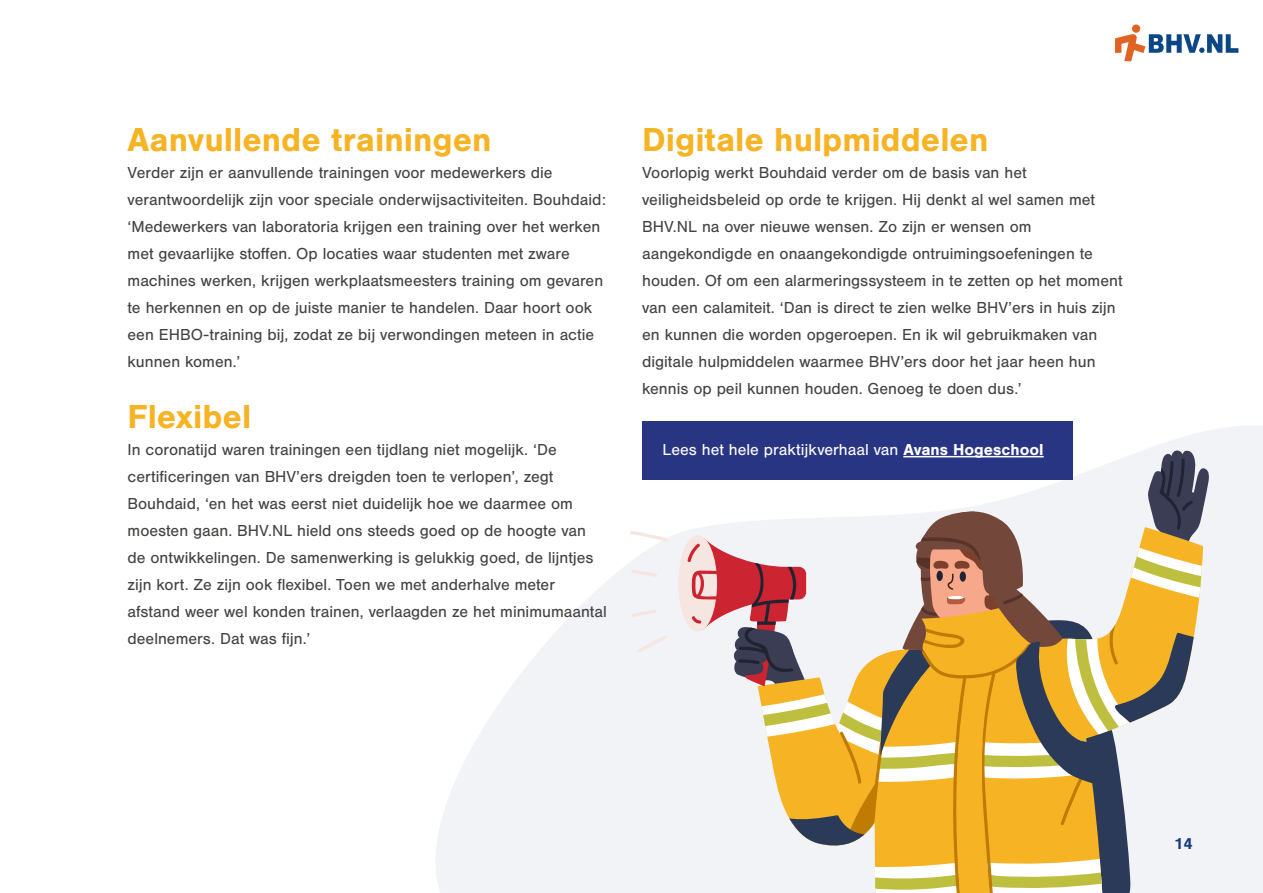
<style>
.page{position:relative;width:1263px;height:893px;background:#fff}
.page>*{position:absolute;margin:0;border:0;box-sizing:border-box;transform-origin:0 0}
.t1{font:700 34.5px "Nimbus San";color:#f6b324}
.t2{font:16.5px/27px "Nimbus San";color:#424241}
.t3{font:16.5px "Nimbus San";color:#fff}
.t4{font:700 16.5px "Nimbus San";color:#1b3f7e}
.s1{font-weight:700}
</style>
<div class="page">
<div style="left:642px;top:421px;width:431px;height:58px;background:#283583"></div>
<svg style="left:436px;top:426px;width:827px;height:467px;fill:#f1f3f7"></svg>
<div style="left:678px;top:535px;width:39px;height:97px;background:#f5e6e1;border-radius:50%"></div>
<svg style="left:629px;top:531px;width:40px;height:11px"></svg>
<svg style="left:630px;top:569px;width:28px;height:8px"></svg>
<svg style="left:630px;top:609px;width:27px;height:8px"></svg>
<svg style="left:636px;top:635px;width:31px;height:18px"></svg>
<svg style="left:687px;top:450px;width:522px;height:443px"></svg>
<svg style="left:1115px;top:24px;width:124px;height:38px"></svg>
<h1 class="t1" style="left:128px;top:120px;width:366px">Aanvullende trainingen</h1>
<p class="t2" style="left:128px;top:159px;width:480px">Verder zijn er aanvullende trainingen voor medewerkers die verantwoordelijk zijn voor speciale onderwijsactiviteiten. Bouhdaid: ‘Medewerkers van laboratoria krijgen een training over het werken met gevaarlijke stoffen. Op locaties waar studenten met zware machines werken, krijgen werkplaatsmeesters training om gevaren te herkennen en op de juiste manier te handelen. Daar hoort ook een EHBO-training bij, zodat ze bij verwondingen meteen in actie kunnen komen.’</p>
<h1 class="t1" style="left:128px;top:397px;width:125px">Flexibel</h1>
<p class="t2" style="left:128px;top:436px;width:481px">In coronatijd waren trainingen een tijdlang niet mogelijk. ‘De certificeringen van BHV’ers dreigden toen te verlopen’, zegt Bouhdaid, ‘en het was eerst niet duidelijk hoe we daarmee om moesten gaan. BHV.NL hield ons steeds goed op de hoogte van de ontwikkelingen. De samenwerking is gelukkig goed, de lijntjes zijn kort. Ze zijn ook flexibel. Toen we met anderhalve meter afstand weer wel konden trainen, verlaagden ze het minimumaantal deelnemers. Dat was fijn.’</p>
<h1 class="t1" style="left:642px;top:120px;width:348px">Digitale hulpmiddelen</h1>
<p class="t2" style="left:642px;top:159px;width:482px">Voorlopig werkt Bouhdaid verder om de basis van het veiligheidsbeleid op orde te krijgen. Hij denkt al wel samen met BHV.NL na over nieuwe wensen. Zo zijn er wensen om aangekondigde en onaangekondigde ontruimingsoefeningen te houden. Of om een alarmeringssysteem in te zetten op het moment van een calamiteit. ‘Dan is direct te zien welke BHV’ers in huis zijn en kunnen die worden opgeroepen. En ik wil gebruikmaken van digitale hulpmiddelen waarmee BHV’ers door het jaar heen hun kennis op peil kunnen houden. Genoeg te doen dus.’</p>
<p class="t3" style="left:662px;top:440px;width:383px">Lees het hele praktijkverhaal van <span class="s1">Avans Hogeschool</span></p>
<p class="t4" style="left:1174px;top:834px;width:20px">14</p>
</div>
